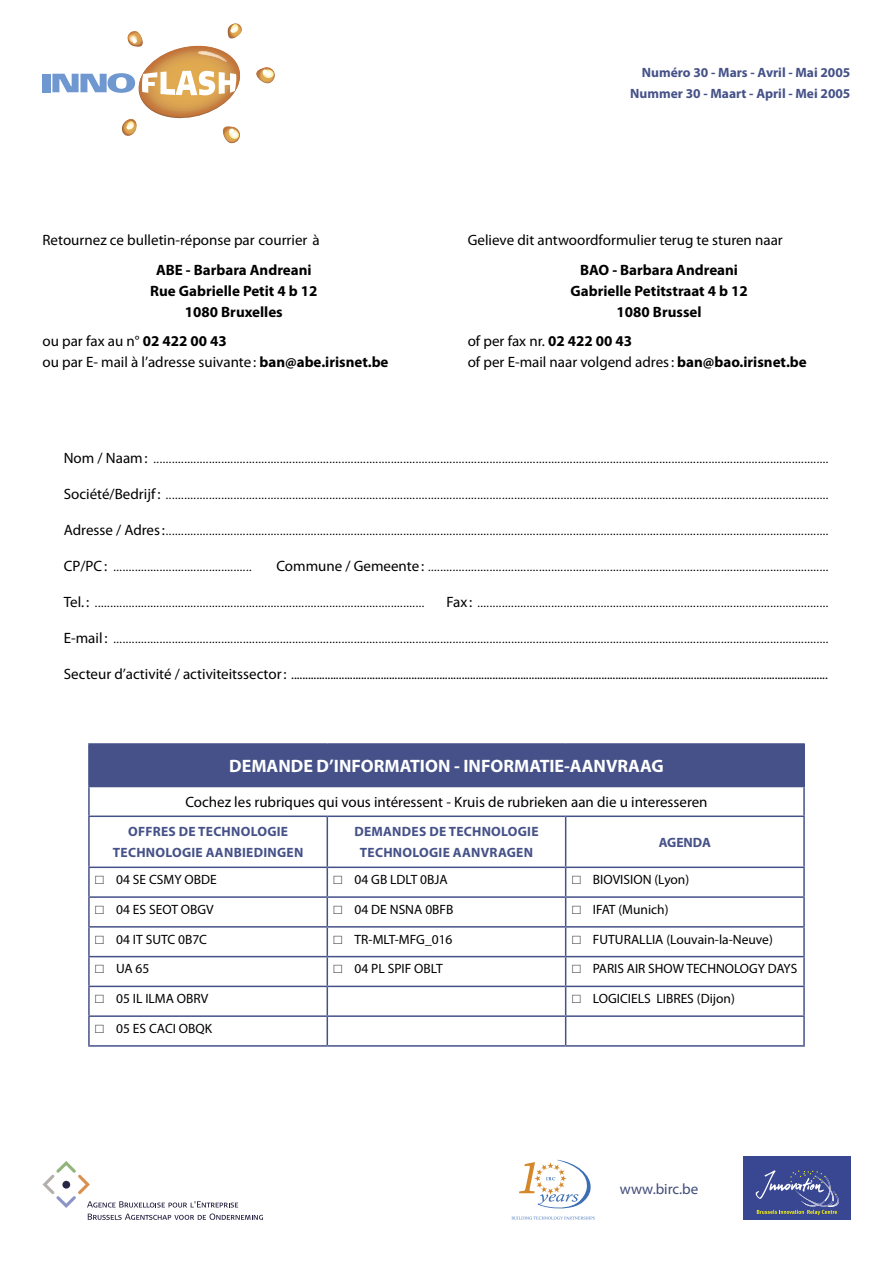
<style>
.page{position:relative;width:893px;height:1263px;background:#fff}
.page>*{position:absolute;margin:0;border:0;box-sizing:border-box;transform-origin:0 0}
.t1{font:700 18px "Myriad Pro";color:#fff}
.t2{font:15px/21px "Myriad Pro";color:#000}
.t3{font:700 15px/21px "Myriad Pro";color:#000;text-align:center}
.t4{font:15px "Myriad Pro";color:#404c7a}
.t5{font:13.5px "Myriad Pro";color:#000}
.t6{font:700 13.5px/21px "Myriad Pro";letter-spacing:.02em;color:#455188;text-align:center}
.t7{font:700 13.5px/21px "Myriad Pro";color:#455188;text-align:right}
.t8{font:12px "Myriad Pro";color:#000}
.s1{font-weight:700}
.s2{font-size:15px}
</style>
<div class="page">
<svg style="left:256px;top:67px;width:19px;height:17px"></svg>
<div style="left:43px;top:74px;width:8px;height:18px;background:#6e98cf"></div>
<svg style="left:52px;top:23px;width:190px;height:120px"></svg>
<div style="left:89px;top:744px;width:715px;height:42px;background:#455188"></div>
<hr style="left:88px;top:743px;width:239px;height:2px;background:#455188">
<hr style="left:88px;top:745px;width:2px;height:41px;background:#455188">
<hr style="left:327px;top:743px;width:239px;height:2px;background:#455188">
<hr style="left:566px;top:743px;width:239px;height:2px;background:#455188">
<hr style="left:803px;top:745px;width:2px;height:41px;background:#455188">
<hr style="left:88px;top:786px;width:239px;height:1px;background:#455188">
<hr style="left:88px;top:787px;width:2px;height:28px;background:#455188">
<hr style="left:327px;top:786px;width:239px;height:1px;background:#455188">
<hr style="left:566px;top:786px;width:239px;height:1px;background:#455188">
<hr style="left:803px;top:787px;width:2px;height:28px;background:#455188">
<hr style="left:88px;top:815px;width:239px;height:2px;background:#455188">
<hr style="left:88px;top:817px;width:2px;height:49px;background:#455188">
<hr style="left:327px;top:815px;width:239px;height:2px;background:#455188">
<hr style="left:327px;top:817px;width:1px;height:49px;background:#455188">
<hr style="left:566px;top:815px;width:239px;height:2px;background:#455188">
<hr style="left:565px;top:817px;width:1px;height:49px;background:#455188">
<hr style="left:803px;top:817px;width:2px;height:49px;background:#455188">
<hr style="left:88px;top:866px;width:239px;height:2px;background:#455188">
<hr style="left:88px;top:868px;width:2px;height:28px;background:#455188">
<hr style="left:327px;top:866px;width:239px;height:2px;background:#455188">
<hr style="left:566px;top:866px;width:239px;height:2px;background:#455188">
<hr style="left:803px;top:868px;width:2px;height:28px;background:#455188">
<hr style="left:88px;top:896px;width:239px;height:2px;background:#455188">
<hr style="left:88px;top:898px;width:2px;height:28px;background:#455188">
<hr style="left:327px;top:896px;width:239px;height:2px;background:#455188">
<hr style="left:566px;top:896px;width:239px;height:2px;background:#455188">
<hr style="left:803px;top:898px;width:2px;height:28px;background:#455188">
<hr style="left:88px;top:926px;width:239px;height:1px;background:#455188">
<hr style="left:88px;top:927px;width:2px;height:29px;background:#455188">
<hr style="left:327px;top:926px;width:239px;height:1px;background:#455188">
<hr style="left:566px;top:926px;width:239px;height:1px;background:#455188">
<hr style="left:803px;top:927px;width:2px;height:29px;background:#455188">
<hr style="left:88px;top:956px;width:239px;height:1px;background:#455188">
<hr style="left:88px;top:957px;width:2px;height:29px;background:#455188">
<hr style="left:327px;top:956px;width:239px;height:1px;background:#455188">
<hr style="left:566px;top:956px;width:239px;height:1px;background:#455188">
<hr style="left:803px;top:957px;width:2px;height:29px;background:#455188">
<hr style="left:88px;top:986px;width:239px;height:1px;background:#455188">
<hr style="left:88px;top:987px;width:2px;height:28px;background:#455188">
<hr style="left:327px;top:986px;width:239px;height:1px;background:#455188">
<hr style="left:566px;top:986px;width:239px;height:1px;background:#455188">
<hr style="left:803px;top:987px;width:2px;height:28px;background:#455188">
<hr style="left:88px;top:1015px;width:239px;height:2px;background:#455188">
<hr style="left:88px;top:1017px;width:2px;height:28px;background:#455188">
<hr style="left:327px;top:1015px;width:239px;height:2px;background:#455188">
<svg style="left:327px;top:868px;width:1px;height:177px"></svg>
<hr style="left:566px;top:1015px;width:239px;height:2px;background:#455188">
<svg style="left:565px;top:868px;width:1px;height:177px"></svg>
<hr style="left:803px;top:1017px;width:2px;height:28px;background:#455188">
<hr style="left:88px;top:1045px;width:239px;height:2px;background:#455188">
<hr style="left:327px;top:1045px;width:239px;height:2px;background:#455188">
<hr style="left:566px;top:1045px;width:239px;height:2px;background:#455188">
<div style="left:743px;top:1157px;width:107px;height:63px;background:#394792"></div>
<svg style="left:756px;top:1170px;width:83px;height:45px"></svg>
<svg style="left:43px;top:1161px;width:220px;height:59px"></svg>
<svg style="left:519px;top:1160px;width:72px;height:49px"></svg>
<svg style="left:511px;top:1216px;width:84px;height:3px"></svg>
<p class="t2" style="left:43px;top:230px;width:279px">Retournez ce bulletin-réponse par courrier à</p>
<p class="t3" style="left:150px;top:259px;width:169px">ABE - Barbara Andreani<br>Rue Gabrielle Petit 4 b 12<br>1080 Bruxelles</p>
<p class="t2" style="left:43px;top:331px;width:348px">ou par fax au n° <span class="s1">02 422 00 43<br></span>ou par E- mail à l’adresse suivante : <span class="s1">ban@abe.irisnet.be</span></p>
<p class="t7" style="left:630px;top:63px;width:222px">Numéro 30 - Mars - Avril - Mai 2005<br>Nummer 30 - Maart - April - Mei 2005</p>
<p class="t2" style="left:468px;top:230px;width:317px">Gelieve dit antwoordformulier terug te sturen naar</p>
<p class="t3" style="left:570px;top:259px;width:179px">BAO - Barbara Andreani<br>Gabrielle Petitstraat 4 b 12<br>1080 Brussel</p>
<p class="t2" style="left:468px;top:331px;width:340px">of per fax nr. <span class="s1">02 422 00 43<br></span>of per E-mail naar volgend adres : <span class="s1">ban@bao.irisnet.be</span></p>
<p class="t8" style="left:64px;top:453px;width:766px"><span class="s2">Nom / Naam :</span> ...........................................................................................................................................................................................................................</p>
<p class="t8" style="left:64px;top:489px;width:766px"><span class="s2">Société/Bedrijf :</span> .......................................................................................................................................................................................................................</p>
<p class="t8" style="left:64px;top:525px;width:766px"><span class="s2">Adresse / Adres :</span> .......................................................................................................................................................................................................................</p>
<p class="t8" style="left:64px;top:561px;width:189px"><span class="s2">CP/PC :</span> .............................................</p>
<p class="t8" style="left:276px;top:561px;width:553px"><span class="s2">Commune / Gemeente :</span> ..................................................................................................................................</p>
<p class="t8" style="left:64px;top:597px;width:362px"><span class="s2">Tel. :</span> ...........................................................................................................</p>
<p class="t8" style="left:446px;top:597px;width:383px"><span class="s2">Fax :</span> ..................................................................................................................</p>
<p class="t8" style="left:64px;top:633px;width:766px"><span class="s2">E-mail :</span> ........................................................................................................................................................................................................................................</p>
<p class="t5" style="left:64px;top:667px;width:765px"><span class="s2">Secteur d’activité / activiteitssector :</span> ................................................................................................................................................................................................</p>
<h1 class="t1" style="left:229px;top:756px;width:436px">DEMANDE D’INFORMATION - INFORMATIE-AANVRAAG</h1>
<p class="t2" style="left:185px;top:792px;width:524px">Cochez les rubriques qui vous intéressent - Kruis de rubrieken aan die u interesseren</p>
<p class="t6" style="left:113px;top:821px;width:192px">OFFRES DE TECHNOLOGIE<br>TECHNOLOGIE AANBIEDINGEN</p>
<p class="t6" style="left:354px;top:821px;width:186px">DEMANDES DE TECHNOLOGIE<br>TECHNOLOGIE AANVRAGEN</p>
<p class="t6" style="left:659px;top:832px;width:54px">AGENDA</p>
<p class="t5" style="left:116px;top:872px;width:102px">04 SE CSMY OBDE</p>
<p class="t5" style="left:355px;top:872px;width:95px">04 GB LDLT 0BJA</p>
<p class="t5" style="left:593px;top:872px;width:98px">BIOVISION (Lyon)</p>
<p class="t5" style="left:116px;top:902px;width:99px">04 ES SEOT OBGV</p>
<p class="t5" style="left:355px;top:902px;width:100px">04 DE NSNA 0BFB</p>
<p class="t5" style="left:593px;top:902px;width:77px">IFAT (Munich)</p>
<p class="t5" style="left:116px;top:932px;width:92px">04 IT SUTC 0B7C</p>
<p class="t5" style="left:355px;top:932px;width:99px">TR-MLT-MFG_016</p>
<p class="t5" style="left:593px;top:932px;width:181px">FUTURALLIA (Louvain-la-Neuve)</p>
<p class="t5" style="left:116px;top:961px;width:35px">UA 65</p>
<p class="t5" style="left:355px;top:961px;width:90px">04 PL SPIF OBLT</p>
<p class="t5" style="left:593px;top:961px;width:206px">PARIS AIR SHOW TECHNOLOGY DAYS</p>
<p class="t5" style="left:116px;top:991px;width:94px">05 IL ILMA OBRV</p>
<p class="t5" style="left:593px;top:991px;width:143px">LOGICIELS LIBRES (Dijon)</p>
<p class="t5" style="left:116px;top:1021px;width:97px">05 ES CACI OBQK</p>
<p class="t4" style="left:620px;top:1181px;width:80px">www.birc.be</p>
</div>
